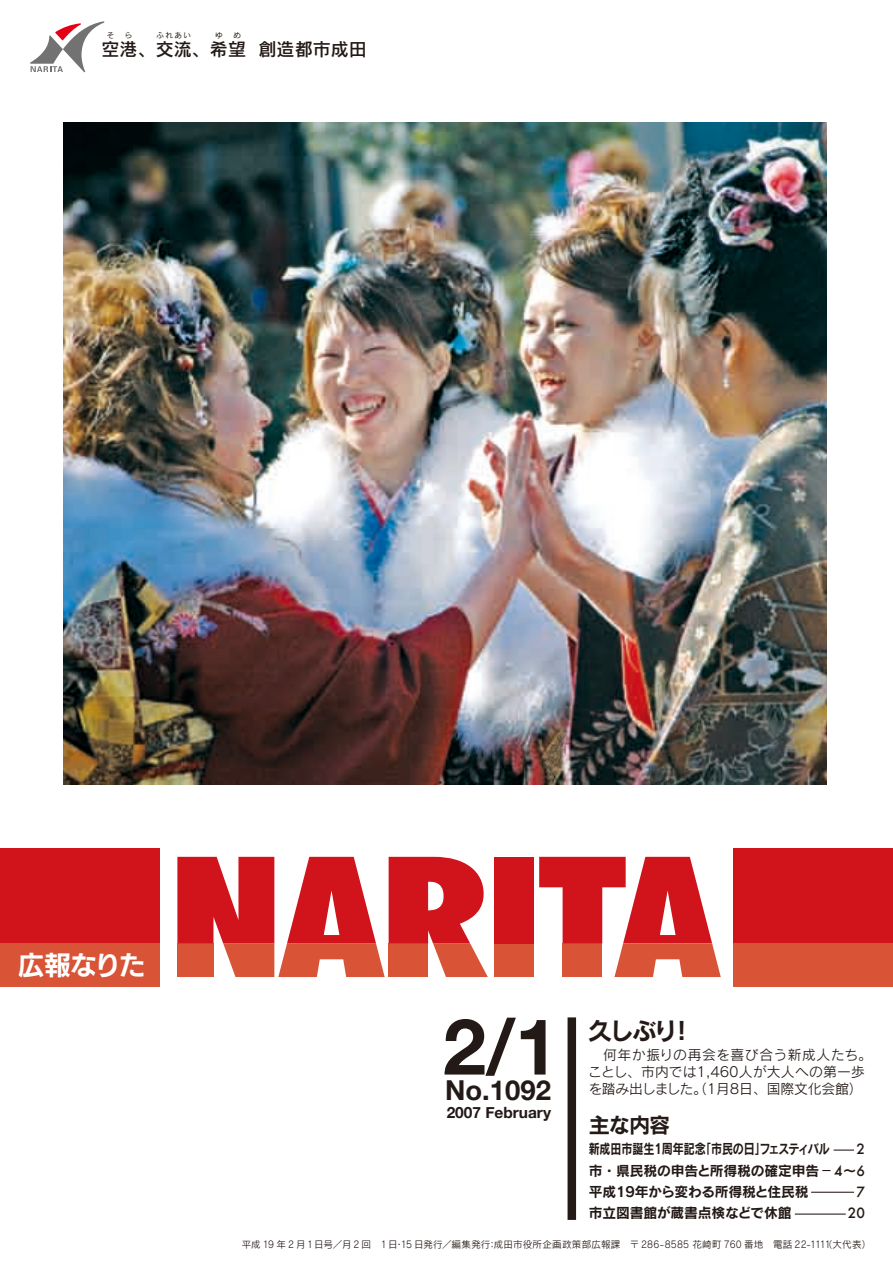
<style>
.page{position:relative;width:893px;height:1263px;background:#fff}
.page>*{position:absolute;margin:0;border:0;box-sizing:border-box;transform-origin:0 0}
.t1{font:700 77.85px "Helvetica Neue";color:#231916}
.t2{font:700 27.45px "Helvetica Neue";color:#231916}
.t3{font:26.1px "New Rodin Pro B";letter-spacing:-.04em;color:#fff}
.t4{font:24.45px "Rodin Pro B";color:#231916}
.t5{font:21.3px "Rodin Pro B";color:#231916}
.t6{font:18px "Rodin Pro DB";color:#231916}
.t7{font:700 15.45px "Helvetica Neue";color:#231916}
.t8{font:13.8px/17px "Rodin Pro M";color:#231916}
.t9{font:13.8px/21.3px "Rodin Pro B";letter-spacing:-.01em;color:#231916;scale:.8 1}
.t10{font:13.8px "Rodin Pro B";letter-spacing:-.05em;color:#231916;scale:.8 1}
.t11{font:500 13.8px/21.3px "Futura";color:#231916;text-align:right}
.t12{font:9.6px "Rodin Pro M";letter-spacing:.02em;color:#231916}
.t13{font:9.6px "Rodin Pro M";letter-spacing:.02em;color:#231916;scale:.9 1}
.t14{font:7.5px "Rodin Pro DB";color:#231916}
.s1{font-family:"Rodin Pro B";font-weight:400}
</style>
<div class="page">
<div style="left:0;top:848px;width:160px;height:139px;background:#d1131c"></div>
<div style="left:733px;top:848px;width:160px;height:139px;background:#d1131c"></div>
<div style="left:568px;top:1017px;width:8px;height:203px;background:#231916"></div>
<div style="left:0;top:943px;width:160px;height:44px;background:#d95436"></div>
<div style="left:733px;top:943px;width:160px;height:44px;background:#d95436"></div>
<div style="left:494px;top:943px;width:39px;height:34px;background:#d95436"></div>
<svg style="left:539px;top:857px;width:182px;height:120px"></svg>
<div style="left:494px;top:857px;width:39px;height:86px;background:#d1131c"></div>
<svg style="left:177px;top:857px;width:311px;height:120px"></svg>
<svg style="left:30px;top:21px;width:75px;height:52px"></svg>
<hr style="left:811px;top:1192px;width:43px;height:1px;background:#231916">
<svg style="left:834px;top:1149px;width:20px;height:1px"></svg>
<img style="left:64px;top:122px;width:763px;height:662px">
<hr style="left:795px;top:1213px;width:51px;height:1px;background:#231916">
<p class="t14" style="left:107px;top:30px;width:9px">そ</p>
<p class="t14" style="left:125px;top:30px;width:9px">ら</p>
<p class="t14" style="left:157px;top:30px;width:36px">ふれあい</p>
<p class="t14" style="left:215px;top:30px;width:9px">ゆ</p>
<p class="t14" style="left:233px;top:30px;width:9px">め</p>
<h3 class="t6" style="left:102px;top:37px;width:146px">空港、交流、希望</h3>
<h3 class="t6" style="left:259px;top:37px;width:110px">創造都市成田</h3>
<h3 class="t3" style="left:18px;top:942px;width:129px">広報なりた</h3>
<p class="t12" style="left:242px;top:1238px;width:131px">平成 19 年 2 月 1 日号／月 2 回</p>
<h1 class="t1" style="left:443px;top:999px;width:117px">2/1</h1>
<h2 class="t2" style="left:445px;top:1073px;width:107px">No.1092</h2>
<p class="t7" style="left:447px;top:1103px;width:106px">2007 February</p>
<h3 class="t4" style="left:588px;top:1014px;width:92px">久しぶり</h3>
<p class="t8" style="left:588px;top:1045px;width:285px">　何年か振りの再会を喜び合う新成人たち。ことし、市内では1,460人が大人への第一歩を踏み出しました。（1月8日、国際文化会館(</p>
<h3 class="t4" style="left:669px;top:1014px;width:26px">!</h3>
<h3 class="t5" style="left:589px;top:1110px;width:83px">主な内容</h3>
<p class="t9" style="left:589px;top:1138px;width:290px">新成田市誕生1周年記念<br>市・県民税の申告と所得税の確定申告平成19年から変わる所得税と住民税市立図書館が蔵書点検などで休館</p>
<p class="t11" style="left:834px;top:1138px;width:32px">2<br>4<span class="s1">〜</span>6<br>7<br>20</p>
<p class="t10" style="left:700px;top:1140px;width:163px">「市民の日フェスティバル</p>
<p class="t9" style="left:755px;top:1138px;width:15px">」</p>
<p class="t13" style="left:381px;top:1238px;width:268px">1 日 15 日発行／編集発行成田市役所企画政策部広報課</p>
<p class="t12" style="left:488px;top:1238px;width:11px">：</p>
<p class="t12" style="left:395px;top:1238px;width:11px">・</p>
<p class="t12" style="left:630px;top:1238px;width:135px">〒 286-8585 花崎町 760 番地</p>
<p class="t13" style="left:823px;top:1238px;width:55px">1（大代表(</p>
<p class="t12" style="left:773px;top:1238px;width:54px">電話 22-111</p>
</div>
